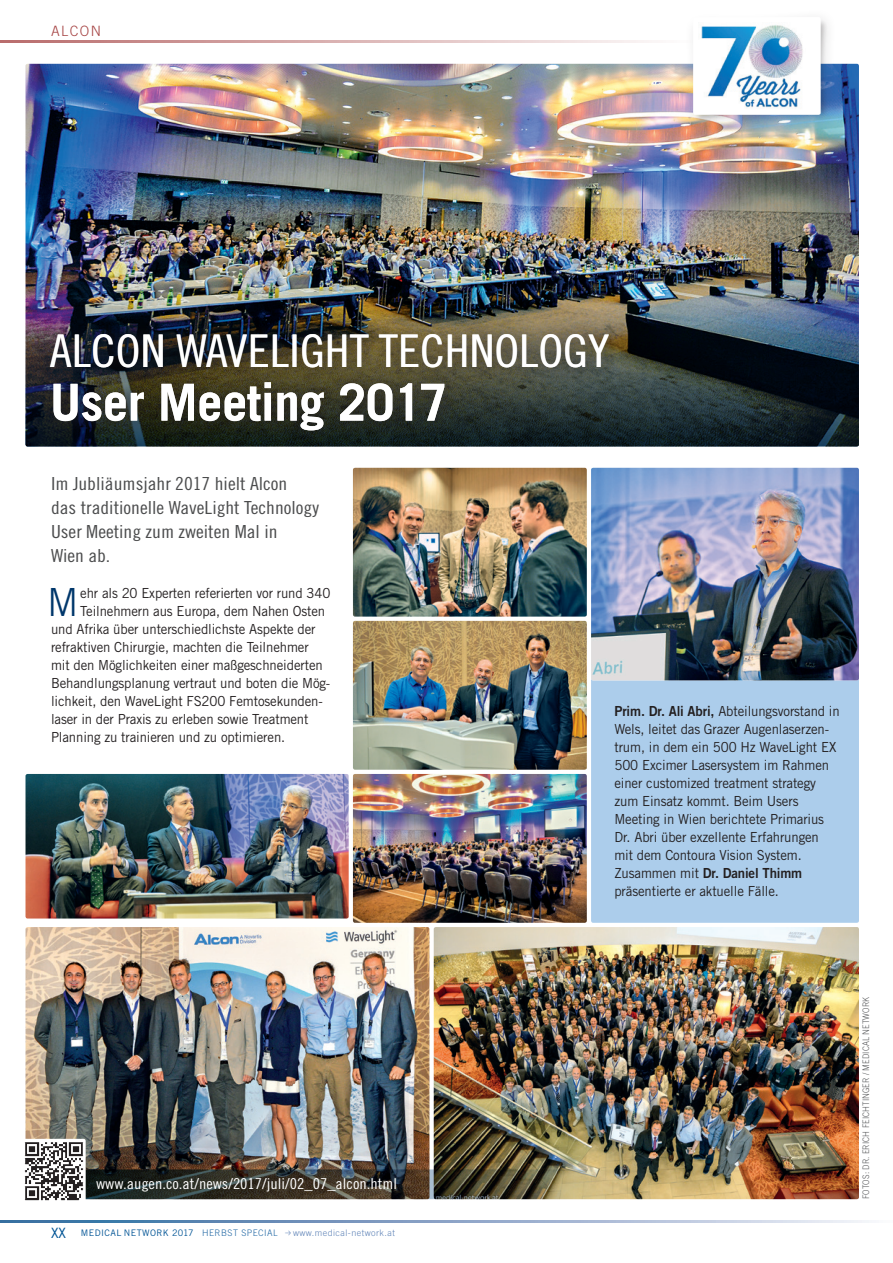
<style>
.page{position:relative;width:893px;height:1263px;background:#fff}
.page>*{position:absolute;margin:0;border:0;box-sizing:border-box;transform-origin:0 0}
.t1{font:700 51px "Trade Gothic";letter-spacing:-.01em;color:#fff}
.t2{font:45px "Trade Gothic Cond Eighteen";color:#fff;scale:1.1 1}
.t3{font:300 38.85px "Trade Gothic";color:#00376b;scale:.95 1}
.t4{font:18px/24px "Trade Gothic Cond Eighteen";color:#4b4c4d;scale:1.1 1}
.t5{font:15px "Trade Gothic Cond Eighteen";color:#fff;scale:1.1 1}
.t6{font:300 14.25px "Trade Gothic";letter-spacing:.1em;color:#a64444}
.t7{font:13.8px/18px "Trade Gothic";letter-spacing:-.01em;color:#231f20;scale:.95 1}
.t8{font:13.8px "Trade Gothic Bold Two";letter-spacing:-.01em;color:#231f20;scale:.95 1}
.t9{font:300 9px "Trade Gothic";letter-spacing:.01em;color:#57585a;scale:.9 1}
.t10{font:9px "Trade Gothic";letter-spacing:.05em;color:#005495}
.t11{font:300 9px "Trade Gothic";letter-spacing:.05em;color:#5d82b7}
.s1{font-family:"Trade Gothic Bold Two"}
.s2{font-family:"Trade Gothic"}
.s3{font-size:14.25px}
.s4{font-weight:300;color:#2369a5}
</style>
<div class="page">
<svg style="left:0;top:1220px;width:869px;height:2px;background:#8aa6c7"></svg>
<img style="left:434px;top:927px;width:425px;height:272px">
<img style="left:26px;top:64px;width:833px;height:382px">
<div style="left:591px;top:472px;width:268px;height:451px;background:#accdeb;border-radius:2px"></div>
<img style="left:26px;top:927px;width:403px;height:242px">
<img style="left:353px;top:774px;width:234px;height:149px">
<img style="left:353px;top:468px;width:234px;height:149px">
<img style="left:353px;top:621px;width:234px;height:149px">
<img style="left:591px;top:468px;width:268px;height:212px">
<hr style="left:0;top:40px;width:693px;height:3px;background:#a64444">
<img style="left:81px;top:1169px;width:555px;height:30px;border-radius:2px">
<div style="left:22px;top:1139px;width:64px;height:63px;background:#fff;border-radius:2px"></div>
<img style="left:24px;top:1142px;width:60px;height:59px">
<img style="left:26px;top:302px;width:833px;height:144px;border-radius:2px">
<img style="left:26px;top:774px;width:323px;height:144px">
<div style="left:684px;top:8px;width:153px;height:123px;background:#231f20;opacity:.2"></div>
<div style="left:693px;top:17px;width:128px;height:98px;background:#fff;border-radius:2px"></div>
<img style="left:701px;top:25px;width:102px;height:83px">
<div style="left:34px;top:316px;width:593px;height:134px;background:#231f20;opacity:.5"></div>
<p class="t6" style="left:51px;top:23px;width:52px">ALCON</p>
<h2 class="t2" style="left:50px;top:324px;width:511px">ALCON WAVELIGHT TECHNOLOGY</h2>
<h1 class="t1" style="left:50px;top:371px;width:399px">User Meeting 2017</h1>
<h3 class="t4" style="left:51px;top:472px;width:245px">Im Jubliäumsjahr 2017 hielt Alcon<br>das traditionelle WaveLight Technology<br>User Meeting zum zweiten Mal in<br>Wien ab.</h3>
<h3 class="t3" style="left:47px;top:579px;width:34px">M</h3>
<p class="t7" style="left:80px;top:584px;width:265px">ehr als 20 Experten referierten vor rund 340</p>
<p class="t7" style="left:80px;top:602px;width:259px">Teilnehmern aus Europa, dem Nahen Osten</p>
<p class="t7" style="left:51px;top:620px;width:280px">und Afrika über unterschiedlichste Aspekte der</p>
<p class="t7" style="left:51px;top:638px;width:273px">refraktiven Chirurgie, machten die Teilnehmer</p>
<p class="t7" style="left:51px;top:656px;width:288px">mit den Möglichkeiten einer maßgeschneiderten</p>
<p class="t7" style="left:51px;top:674px;width:296px">Behandlungsplanung vertraut und boten die Mög-</p>
<p class="t7" style="left:51px;top:692px;width:288px">lichkeit, den WaveLight FS200 Femtosekunden-</p>
<p class="t7" style="left:51px;top:710px;width:273px">laser in der Praxis zu erleben sowie Treatment</p>
<p class="t7" style="left:51px;top:728px;width:248px">Planning zu trainieren und zu optimieren.</p>
<p class="t7" style="left:614px;top:702px;width:239px"><span class="s1">Prim. Dr. Ali Abri,</span> Abteilungsvorstand in Wels, leitet das Grazer Augenlaserzen&shy;trum, in dem ein 500 Hz WaveLight EX 500 Excimer Lasersystem im Rahmen einer customized treatment strategy zum Einsatz kommt. Beim Users Meeting in Wien berichtete Primarius Dr. Abri über exzellente Erfahrungen mit dem Contoura Vision System.</p>
<p class="t8" style="left:614px;top:864px;width:199px"><span class="s2">Zusammen mit</span> Dr. Daniel Thimm</p>
<p class="t7" style="left:614px;top:882px;width:175px">präsentierte er aktuelle Fälle.</p>
<p class="t5" style="left:96px;top:1175px;width:275px">www.augen.co.at/news/2017/juli/02_07_alcon.html</p>
<p class="t10" style="left:51px;top:1227px;width:228px"><span class="s3">XX</span> MEDICAL NETWORK 2017 <span class="s4">HERBST SPECIAL</span></p>
<p class="t11" style="left:293px;top:1227px;width:103px">www.medical-network.at</p>
<p class="t9" style="left:861px;top:1199px;width:226px;rotate:-90deg">FOTOS: DR. ERICH FEICHTINGER / MEDICAL NETWORK</p>
</div>
